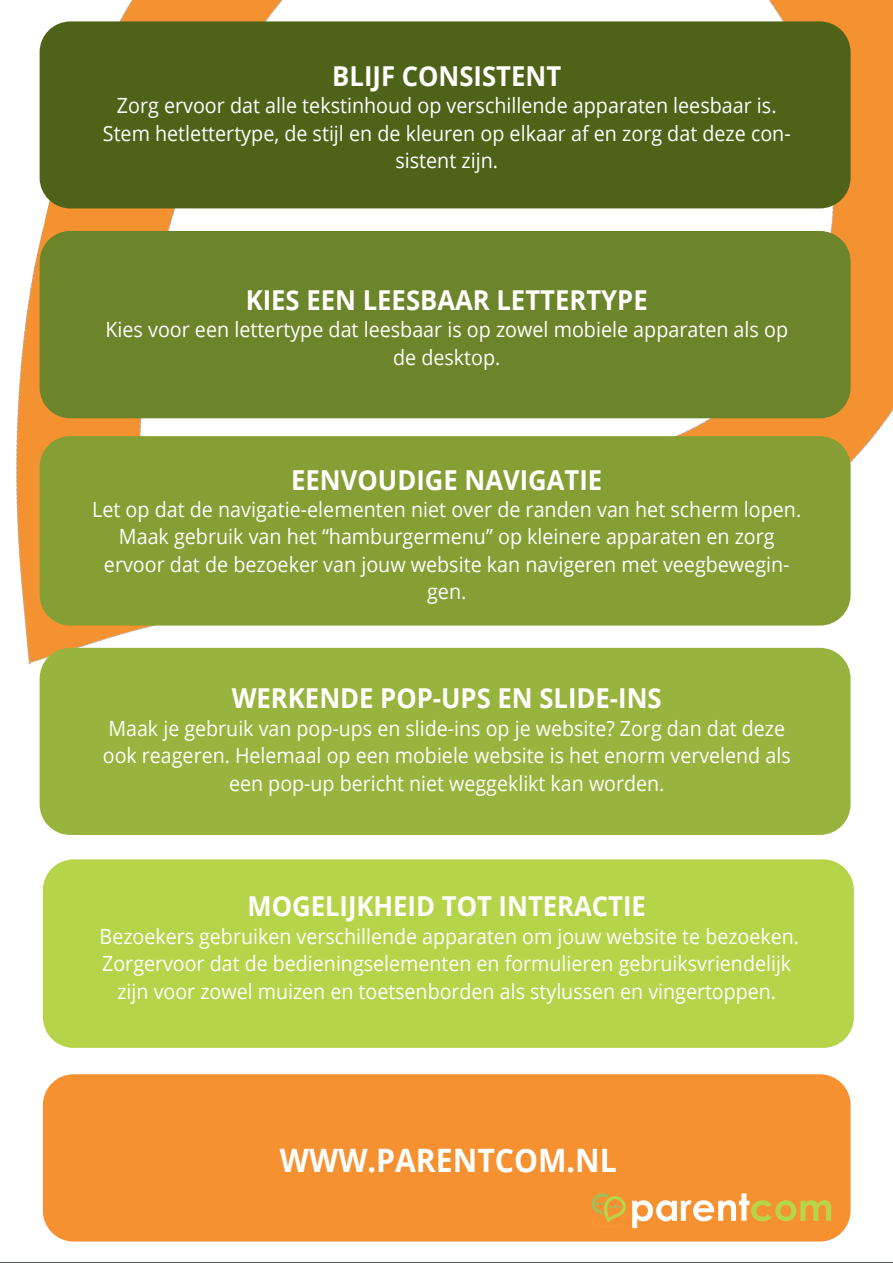
<style>
.page{position:relative;width:893px;height:1263px;background:#fff}
.page>*{position:absolute;margin:0;border:0;box-sizing:border-box;transform-origin:0 0}
.t1{font:700 32.25px "Open Sans";color:#fff;scale:.94 1}
.t2{font:700 27.45px "Open Sans";color:#fff;scale:.94 1}
.t3{font:21px/27.5px "Open Sans";color:#fff;text-align:center;scale:.94 1}
</style>
<div class="page">
<img style="left:16px;top:0;width:876px;height:835px">
<div style="left:43px;top:1074px;width:808px;height:167px;background:#f69132;border-radius:31px"></div>
<div style="left:40px;top:648px;width:811px;height:187px;background:#99b43e;border-radius:31px"></div>
<div style="left:43px;top:859px;width:811px;height:189px;background:#b6d44a;border-radius:31px"></div>
<div style="left:40px;top:436px;width:811px;height:189px;background:#869f35;border-radius:31px"></div>
<div style="left:40px;top:231px;width:811px;height:187px;background:#6d852a;border-radius:31px"></div>
<div style="left:40px;top:21px;width:811px;height:187px;background:#4e6318;border-radius:31px"></div>
<hr style="left:0;top:1262px;width:893px;height:1px;background:#575a5b">
<svg style="left:632px;top:1193px;width:199px;height:35px"></svg>
<svg style="left:591px;top:1193px;width:35px;height:29px"></svg>
<hr style="left:892px;top:0;width:1px;height:1263px;background:#575a5b">
<h2 class="t2" style="left:332px;top:66px;width:245px">BLIJF CONSISTENT</h2>
<p class="t3" style="left:103px;top:94px;width:733px">Zorg ervoor dat alle tekstinhoud op verschillende apparaten leesbaar is.<br>Stem hetlettertype, de stijl en de kleuren op elkaar af en zorg dat deze con&shy;sistent zijn.</p>
<h2 class="t2" style="left:246px;top:290px;width:429px">KIES EEN LEESBAAR LETTERTYPE</h2>
<p class="t3" style="left:105px;top:318px;width:728px">Kies voor een lettertype dat leesbaar is op zowel mobiele apparaten als op de desktop.</p>
<h2 class="t2" style="left:291px;top:470px;width:332px">EENVOUDIGE NAVIGATIE</h2>
<p class="t3" style="left:92px;top:498px;width:756px">Let op dat de navigatie-elementen niet over de randen van het scherm lopen.<br>Maak gebruik van het “hamburgermenu” op kleinere apparaten en zorg ervoor dat de bezoeker van jouw website kan navigeren met veegbewegin&shy;gen.</p>
<h2 class="t2" style="left:232px;top:688px;width:459px">WERKENDE POP-UPS EN SLIDE-INS</h2>
<p class="t3" style="left:103px;top:716px;width:733px">Maak je gebruik van pop-ups en slide-ins op je website? Zorg dan dat deze ook reageren. Helemaal op een mobiele website is het enorm vervelend als een pop-up bericht niet weggeklikt kan worden.</p>
<h2 class="t2" style="left:247px;top:896px;width:425px">MOGELIJKHEID TOT INTERACTIE</h2>
<p class="t3" style="left:100px;top:924px;width:745px">Bezoekers gebruiken verschillende apparaten om jouw website te bezoeken.<br>Zorgervoor dat de bedieningselementen en formulieren gebruiksvriendelijk zijn voor zowel muizen en toetsenborden als stylussen en vingertoppen.</p>
<h1 class="t1" style="left:280px;top:1149px;width:360px">WWW.PARENTCOM.NL</h1>
</div>
